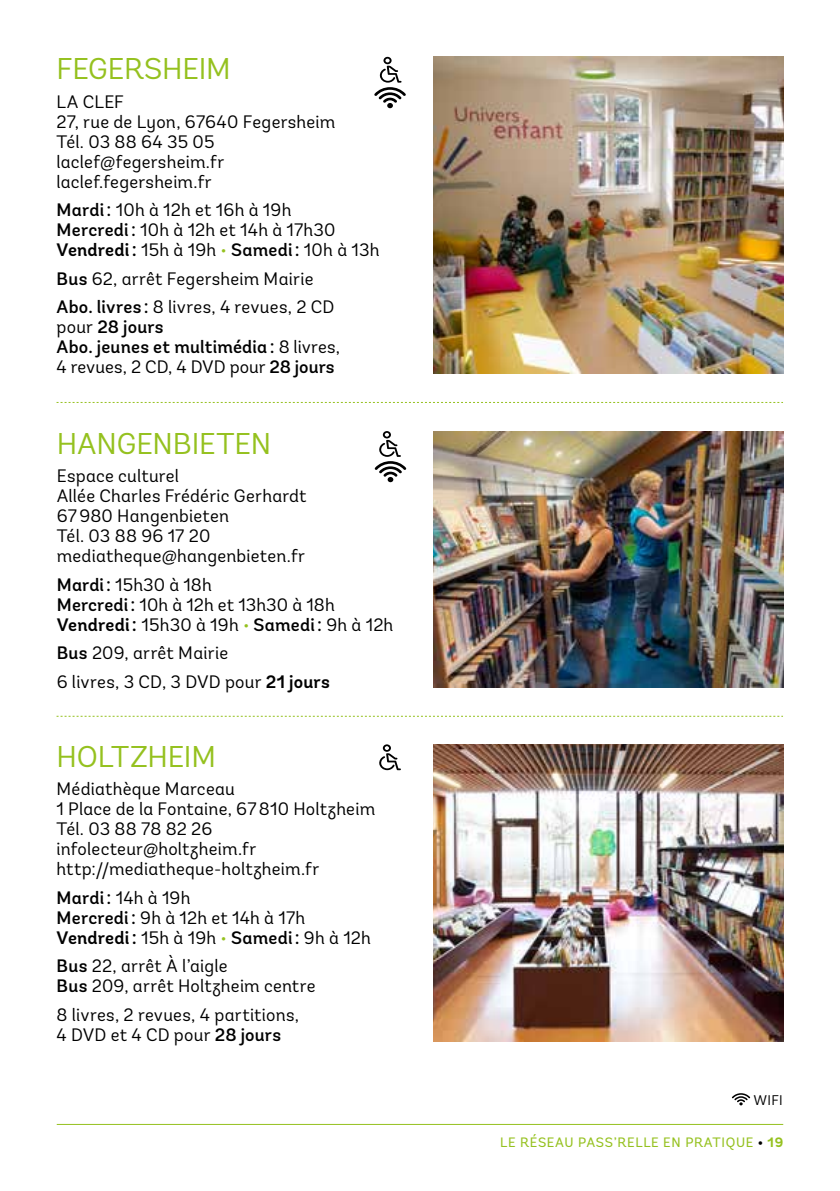
<style>
.page{position:relative;width:840px;height:1191px;background:#fff}
.page>*{position:absolute;margin:0;border:0;box-sizing:border-box;transform-origin:0 0}
.t1{font:30px "Andes";letter-spacing:-.005em;color:#95c11f}
.t2{font:18px/20px "Andes";letter-spacing:.01em;color:#000}
.t3{font:500 18px/20px "Andes";letter-spacing:.01em;color:#000}
.t4{font:14px "Andes";color:#000}
.t5{font:13.6px "Andes";letter-spacing:.05em;color:#95c11f}
.s1{font-weight:500}
.s2{font-weight:600}
.s3{color:#95c11f}
.s4{font-weight:400}
.s5{font-weight:700;color:#000}
.s6{font-weight:700}
</style>
<div class="page">
<hr style="left:57px;top:1124px;width:725px;height:1px;background:#95c11f">
<svg style="left:56px;top:716px;width:726px;height:1px"></svg>
<svg style="left:56px;top:402px;width:726px;height:1px"></svg>
<img style="left:433px;top:57px;width:349px;height:316px">
<img style="left:433px;top:431px;width:349px;height:256px">
<img style="left:433px;top:744px;width:349px;height:297px">
<svg style="left:732px;top:1093px;width:17px;height:12px"></svg>
<svg style="left:374px;top:431px;width:32px;height:51px"></svg>
<svg style="left:379px;top:744px;width:21px;height:26px"></svg>
<svg style="left:374px;top:57px;width:32px;height:51px"></svg>
<h1 class="t1" style="left:56px;top:51px;width:176px">FEGERSHEIM</h1>
<p class="t2" style="left:56px;top:91px;width:280px">LA CLEF<br>27, rue de Lyon, 67640 Fegersheim<br>Tél. 03 88 64 35 05 laclef@fegersheim.fr laclef.fegersheim.fr</p>
<p class="t2" style="left:56px;top:200px;width:324px"><span class="s1">Mardi:</span> 10h à 12h et 16h à 19h<br><span class="s1">Mercredi:</span> 10h à 12h et 14h à 17h30<br><span class="s2">Vendredi:</span> 15h à 19h <span class="s3">•</span> <span class="s1">Samedi:</span> 10h à 13h</p>
<p class="t2" style="left:56px;top:264px;width:279px;line-height:28.6px"><span class="s1">Bus</span> 62, arrêt Fegersheim Mairie<br><span class="s1">Abo. livres :</span> 8 livres, 4 revues, 2 CD</p>
<p class="t3" style="left:56px;top:317px;width:285px"><span class="s4">pour</span> 28 jours<br>Abo. jeunes et multimédia: <span class="s4">8 livres,<br>4 revues, 2 CD, 4 DVD pour</span> 28 jours</p>
<h1 class="t1" style="left:57px;top:425px;width:216px">HANGENBIETEN</h1>
<p class="t2" style="left:57px;top:466px;width:251px">Espace culturel<br>Allée Charles Frédéric Gerhardt<br>67980 Hangenbieten<br>Tél. 03 88 96 17 20 mediatheque@hangenbieten.fr</p>
<p class="t2" style="left:57px;top:574px;width:338px"><span class="s1">Mardi:</span> 15h30 à 18h<br><span class="s1">Mercredi:</span> 10h à 12h et 13h30 à 18h<br><span class="s2">Vendredi:</span> 15h30 à 19h <span class="s3">•</span> <span class="s1">Samedi:</span> 9h à 12h</p>
<p class="t2" style="left:57px;top:638px;width:274px;line-height:28.6px"><span class="s1">Bus</span> 209, arrêt Mairie<br>6 livres, 3 CD, 3 DVD pour <span class="s2">21 jours</span></p>
<h1 class="t1" style="left:56px;top:738px;width:161px">HOLTZHEIM</h1>
<p class="t2" style="left:56px;top:779px;width:320px">Médiathèque Marceau<br>1 Place de la Fontaine, 67810 Holtzheim<br>Tél. 03 88 78 82 26 infolecteur@holtzheim.fr http://mediatheque-holtzheim.fr</p>
<p class="t2" style="left:56px;top:887px;width:315px"><span class="s1">Mardi:</span> 14h à 19h<br><span class="s1">Mercredi:</span> 9h à 12h et 14h à 17h<br><span class="s2">Vendredi:</span> 15h à 19h <span class="s3">•</span> <span class="s1">Samedi:</span> 9h à 12h</p>
<p class="t2" style="left:56px;top:956px;width:260px"><span class="s1">Bus</span> 22, arrêt À l’aigle<br><span class="s1">Bus</span> 209, arrêt Holtzheim centre</p>
<p class="t2" style="left:56px;top:1004px;width:244px">8 livres, 2 revues, 4 partitions,<br>4 DVD et 4 CD pour <span class="s1">28 jours</span></p>
<p class="t4" style="left:753px;top:1092px;width:31px">WIFI</p>
<p class="t5" style="left:500px;top:1134px;width:284px">LE RÉSEAU PASS’RELLE EN PRATIQUE <span class="s5">•</span> <span class="s6">19</span></p>
</div>
